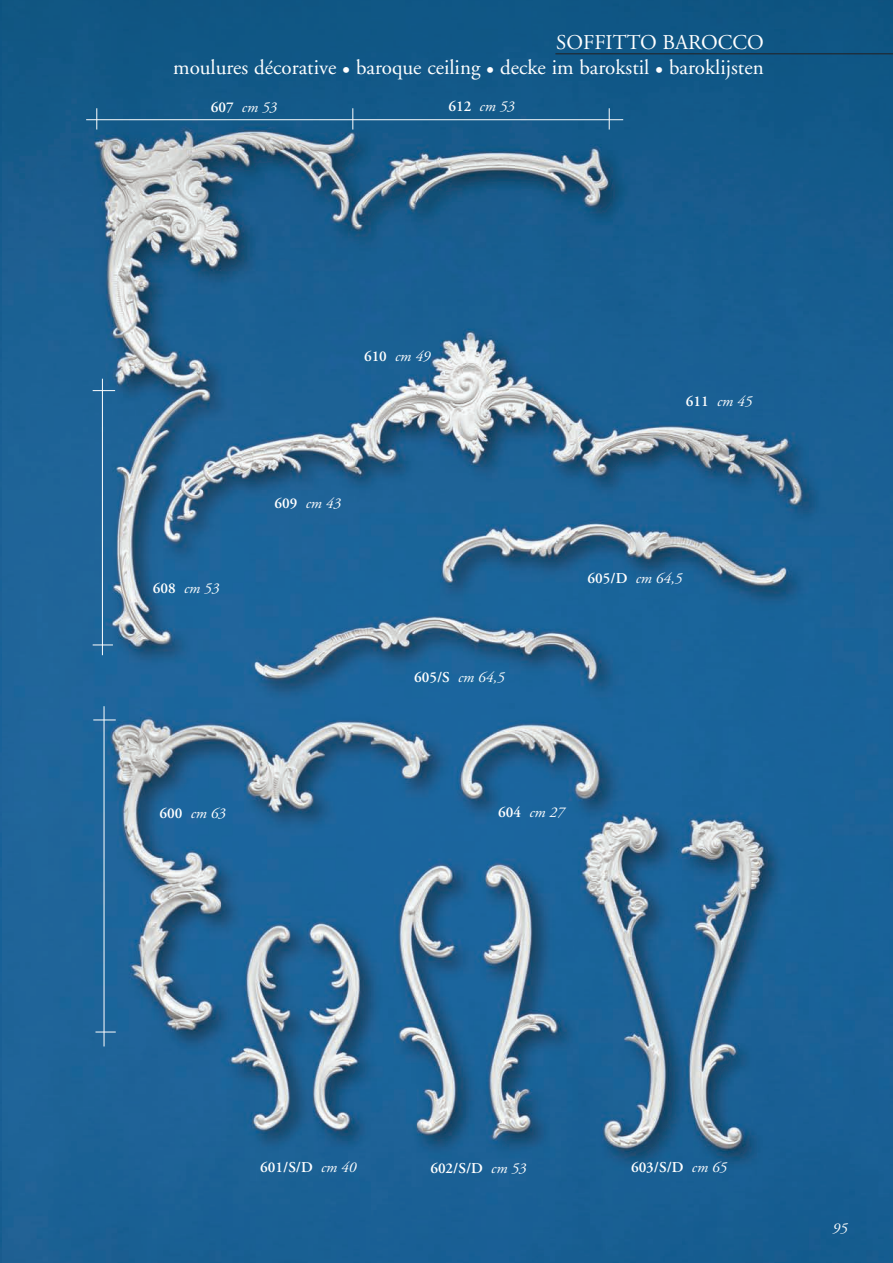
<style>
.page{position:relative;width:893px;height:1263px;background:#fff}
.page>*{position:absolute;margin:0;border:0;box-sizing:border-box;transform-origin:0 0}
.t1{font:21px/25.2px "Adobe Garamond";color:#fff;text-align:right}
.t2{font:italic 15px "Adobe Garamond";color:#fff}
.t3{font:600 15px "Adobe Garamond";color:#fff}
.s1{font-weight:600;font-style:normal}
.s2{font-weight:400;font-style:italic}
</style>
<div class="page">
<img style="left:0;top:0;width:3px;height:1263px">
<img style="left:3px;top:0;width:890px;height:1263px">
<hr style="left:102px;top:379px;width:1px;height:276px;background:#fff">
<hr style="left:86px;top:119px;width:537px;height:1px;background:#fff">
<svg style="left:609px;top:108px;width:1px;height:22px"></svg>
<svg style="left:93px;top:390px;width:22px;height:1px"></svg>
<svg style="left:93px;top:645px;width:20px;height:1px"></svg>
<hr style="left:104px;top:706px;width:1px;height:340px;background:#fff">
<svg style="left:95px;top:1032px;width:21px;height:1px"></svg>
<svg style="left:93px;top:720px;width:23px;height:1px"></svg>
<svg style="left:353px;top:108px;width:1px;height:22px"></svg>
<svg style="left:97px;top:108px;width:1px;height:22px"></svg>
<hr style="left:555px;top:54px;width:338px;height:1px;background:#231f20">
<p class="t1" style="left:173px;top:32px;width:592px">SOFFITTO BAROCCO<br>moulures décorative • baroque ceiling • decke im barokstil • baroklijsten</p>
<p class="t2" style="left:211px;top:101px;width:68px"><span class="s1">607</span> cm 53</p>
<p class="t2" style="left:448px;top:100px;width:68px"><span class="s1">612</span> cm 53</p>
<p class="t2" style="left:153px;top:582px;width:68px"><span class="s1">608</span> cm 53</p>
<p class="t2" style="left:159px;top:807px;width:68px"><span class="s1">600</span> cm 63</p>
<p class="t2" style="left:364px;top:350px;width:68px"><span class="s1">610</span> cm 49</p>
<p class="t2" style="left:274px;top:497px;width:68px"><span class="s1">609</span> cm 43</p>
<p class="t2" style="left:414px;top:671px;width:92px"><span class="s1">605/S</span> cm 64,5</p>
<p class="t2" style="left:686px;top:395px;width:68px"><span class="s1">611</span> cm 45</p>
<p class="t2" style="left:588px;top:572px;width:96px"><span class="s1">605/D</span> cm 64,5</p>
<p class="t2" style="left:498px;top:806px;width:68px"><span class="s1">604</span> cm 27</p>
<p class="t3" style="left:260px;top:1161px;width:98px">601/S/D <span class="s2">cm 40</span></p>
<p class="t3" style="left:430px;top:1163px;width:98px">602/S/D <span class="s2">cm 53</span></p>
<p class="t3" style="left:631px;top:1161px;width:98px">603/S/D <span class="s2">cm 65</span></p>
<p class="t2" style="left:833px;top:1222px;width:16px">95</p>
</div>
